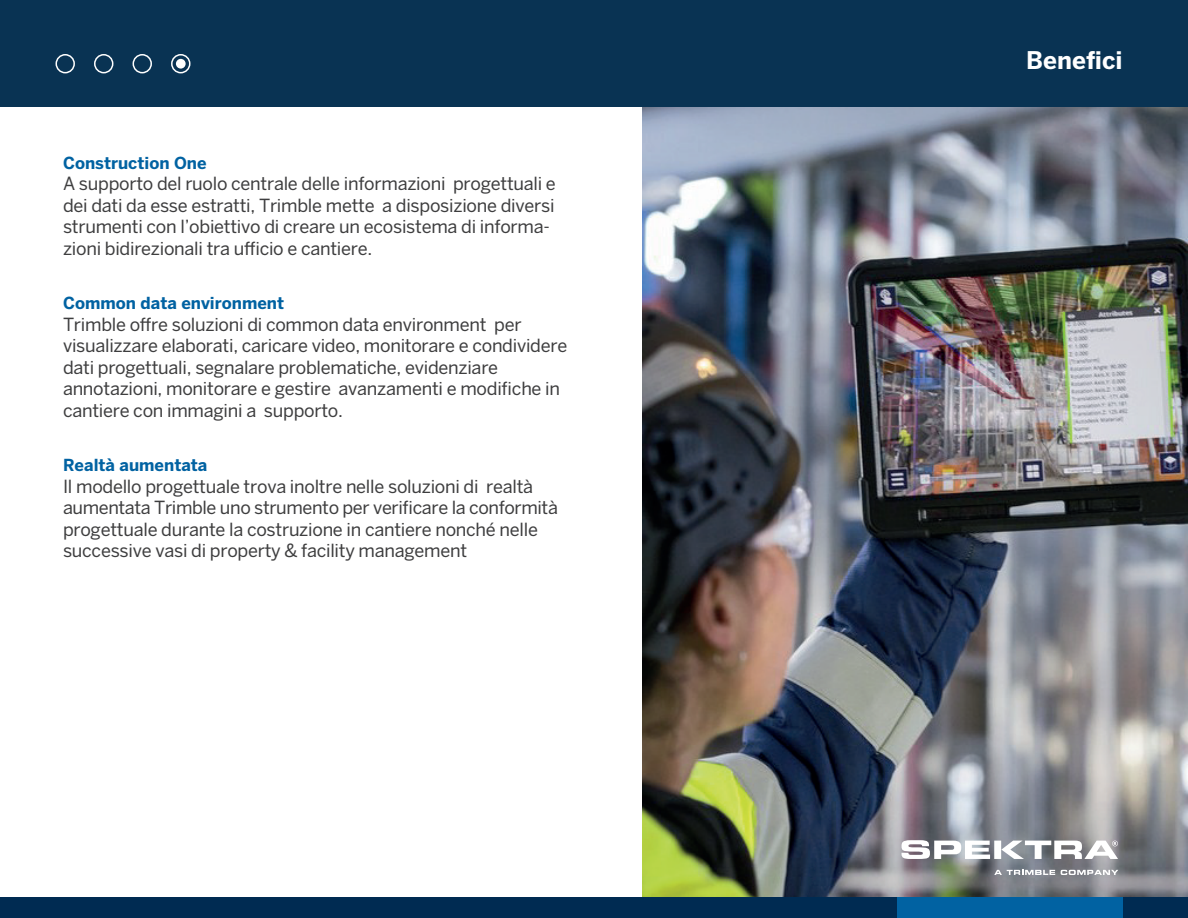
<style>
.page{position:relative;width:1188px;height:918px;background:#fff}
.page>*{position:absolute;margin:0;border:0;box-sizing:border-box;transform-origin:0 0}
.t1{font:700 24.15px "Benton Sans";color:#fff}
.t2{font:18px/21.6px "Benton Sans";letter-spacing:-.015em;color:#3e3e3f}
.t3{font:700 16.5px "Benton Sans";color:#0162a2}
</style>
<div class="page">
<img style="left:642px;top:106px;width:546px;height:791px">
<div style="left:0;top:0;width:1188px;height:106px;background:#093353"></div>
<div style="left:55px;top:54px;width:20px;height:19px;border:2px solid #fff;border-radius:50%"></div>
<div style="left:176px;top:59px;width:10px;height:10px;background:#fff;border-radius:50%"></div>
<div style="left:94px;top:54px;width:19px;height:19px;border:2px solid #fff;border-radius:50%"></div>
<div style="left:133px;top:54px;width:19px;height:19px;border:2px solid #fff;border-radius:50%"></div>
<div style="left:171px;top:54px;width:19px;height:19px;border:2px solid #fff;border-radius:50%"></div>
<div style="left:0;top:897px;width:1188px;height:21px;background:#002b52"></div>
<div style="left:897px;top:897px;width:226px;height:21px;background:#0162a2"></div>
<svg style="left:902px;top:840px;width:216px;height:19px"></svg>
<svg style="left:994px;top:870px;width:61px;height:5px"></svg>
<svg style="left:1061px;top:870px;width:57px;height:5px"></svg>
<p class="t3" style="left:63px;top:153px;width:145px">Construction One</p>
<p class="t2" style="left:63px;top:173px;width:494px">A supporto del ruolo centrale delle informazioni progettuali e dei dati da esse estratti, Trimble mette a disposizione diversi strumenti con l’obiettivo di creare un ecosistema di informa&shy;zioni bidirezionali tra ufficio e cantiere.</p>
<p class="t3" style="left:63px;top:293px;width:223px">Common data environment</p>
<p class="t2" style="left:63px;top:313px;width:506px">Trimble offre soluzioni di common data environment per visualizzare elaborati, caricare video, monitorare e condividere dati progettuali, segnalare problematiche, evidenziare annotazioni, monitorare e gestire avanzamenti e modifiche in cantiere con immagini a supporto.</p>
<p class="t3" style="left:63px;top:455px;width:146px">Realtà aumentata</p>
<p class="t2" style="left:63px;top:475px;width:496px">Il modello progettuale trova inoltre nelle soluzioni di realtà aumentata Trimble uno strumento per verificare la conformità progettuale durante la costruzione in cantiere nonché nelle successive vasi di property &amp; facility management</p>
<h1 class="t1" style="left:1026px;top:46px;width:98px">Benefici</h1>
</div>
